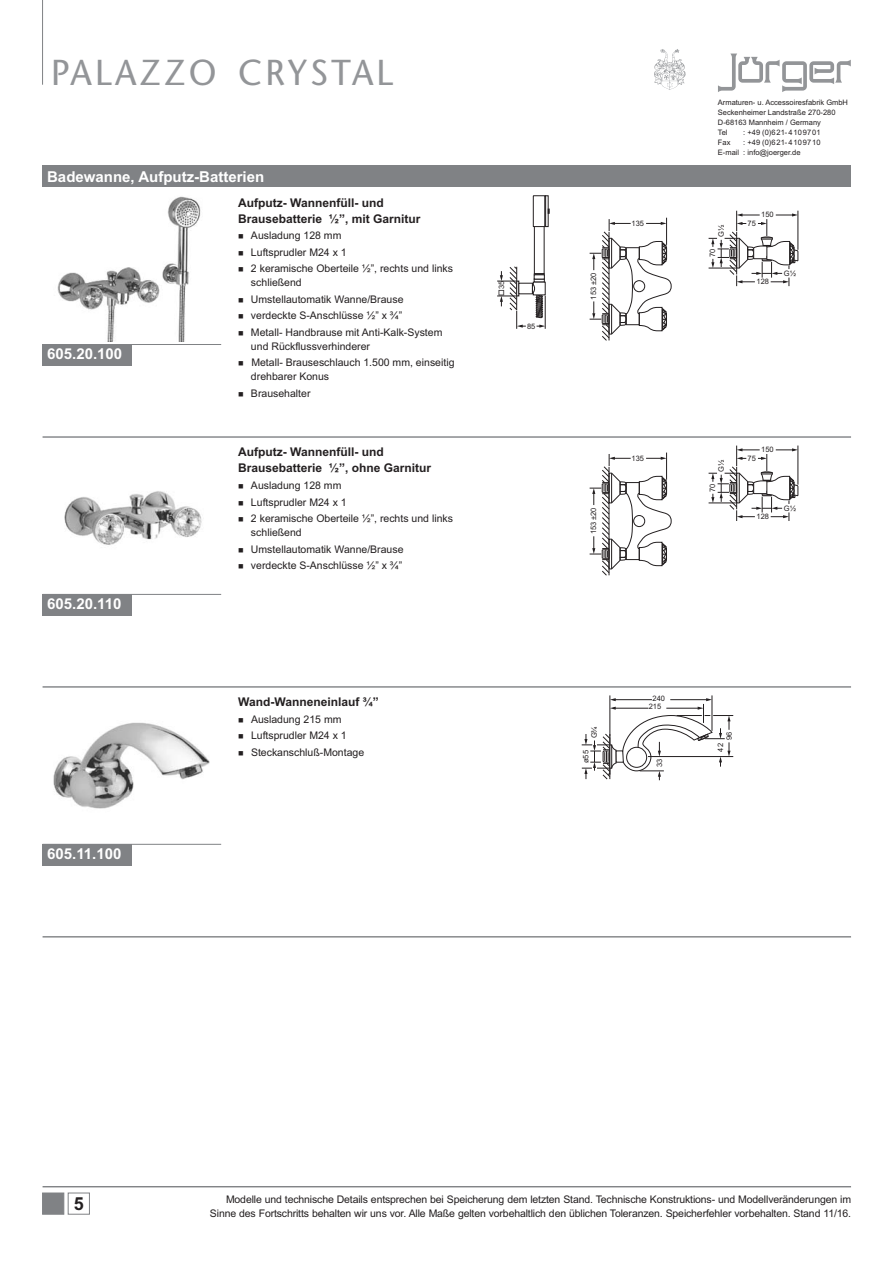
<style>
.page{position:relative;width:893px;height:1262px;background:#fff}
.page>*{position:absolute;margin:0;border:0;box-sizing:border-box;transform-origin:0 0}
.t1{font:36px "Stone Sans";letter-spacing:.07em;color:#939598}
.t2{font:700 18px "Arial";color:#231f20}
.t3{font:700 15px "Arial";color:#fff}
.t4{font:700 12px/16px "Arial";color:#231f20}
.t5{font:10.5px/16.4px "Arial";color:#231f20}
.t6{font:7.5px/10.1px "Arial";color:#231f20}
</style>
<div class="page">
<img style="left:57px;top:196px;width:144px;height:146px">
<img style="left:64px;top:491px;width:138px;height:54px">
<img style="left:53px;top:722px;width:157px;height:87px">
<div style="left:43px;top:344px;width:89px;height:22px;background:#808285"></div>
<div style="left:43px;top:594px;width:89px;height:21px;background:#808285"></div>
<div style="left:43px;top:844px;width:89px;height:21px;background:#808285"></div>
<hr style="left:43px;top:436px;width:808px;height:2px;background:#808285">
<hr style="left:43px;top:686px;width:808px;height:1px;background:#808285">
<hr style="left:43px;top:936px;width:808px;height:1px;background:#808285">
<hr style="left:42px;top:0;width:1px;height:85px;background:#808285">
<hr style="left:43px;top:344px;width:178px;height:1px;background:#808285">
<hr style="left:43px;top:594px;width:178px;height:1px;background:#808285">
<hr style="left:43px;top:844px;width:178px;height:1px;background:#808285">
<hr style="left:43px;top:1186px;width:808px;height:1px;background:#808285">
<div style="left:43px;top:166px;width:808px;height:21px;background:#808285"></div>
<svg style="left:532px;top:195px;width:17px;height:123px"></svg>
<svg style="left:589px;top:218px;width:82px;height:123px"></svg>
<svg style="left:589px;top:452px;width:82px;height:124px"></svg>
<hr style="left:545px;top:296px;width:1px;height:33px;background:#231f20">
<svg style="left:536px;top:324px;width:9px;height:4px"></svg>
<svg style="left:708px;top:211px;width:90px;height:75px"></svg>
<svg style="left:708px;top:445px;width:90px;height:76px"></svg>
<hr style="left:609px;top:695px;width:1px;height:41px;background:#231f20">
<hr style="left:711px;top:695px;width:1px;height:36px;background:#231f20">
<svg style="left:581px;top:698px;width:152px;height:82px"></svg>
<img style="left:654px;top:49px;width:32px;height:41px">
<svg style="left:718px;top:54px;width:132px;height:38px"></svg>
<div style="left:42px;top:1192px;width:22px;height:22px;background:#808285;border:1px solid #808285"></div>
<div style="left:68px;top:1192px;width:22px;height:22px;border:1px solid #808285"></div>
<svg style="left:497px;top:266px;width:29px;height:63px"></svg>
<h1 class="t1" style="left:51px;top:58px;width:344px">PALAZZO CRYSTAL</h1>
<h3 class="t3" style="left:47px;top:171px;width:218px">Badewanne, Aufputz-Batterien</h3>
<p class="t4" style="left:238px;top:195px;width:184px">Aufputz- Wannenfüll- und<br>Brausebatterie ½”, mit Garnitur</p>
<p class="t5" style="left:251px;top:229px;width:92px">Ausladung 128 mm</p>
<p class="t5" style="left:251px;top:261px;width:203px">2 keramische Oberteile ½”, rechts und links</p>
<p class="t5" style="left:251px;top:292px;width:193px">Umstellautomatik Wanne/Brause verdeckte S-Anschlüsse ½” x ¾”<br>Metall- Handbrause mit Anti-Kalk-System</p>
<p class="t5" style="left:251px;top:339px;width:205px">und Rückflussverhinderer<br>Metall- Brauseschlauch 1.500 mm, einseitig</p>
<p class="t5" style="left:251px;top:369px;width:80px">drehbarer Konus<br>Brausehalter</p>
<p class="t5" style="left:251px;top:245px;width:97px">Luftsprudler M24 x 1</p>
<p class="t5" style="left:251px;top:275px;width:52px">schließend</p>
<h3 class="t3" style="left:47px;top:349px;width:77px">605.20.100</h3>
<h3 class="t3" style="left:47px;top:598px;width:76px">605.20.110</h3>
<p class="t4" style="left:238px;top:445px;width:194px">Aufputz- Wannenfüll- und<br>Brausebatterie ½”, ohne Garnitur</p>
<p class="t5" style="left:251px;top:478px;width:92px">Ausladung 128 mm</p>
<p class="t5" style="left:251px;top:511px;width:203px">2 keramische Oberteile ½”, rechts und links</p>
<p class="t5" style="left:251px;top:542px;width:154px">Umstellautomatik Wanne/Brause verdeckte S-Anschlüsse ½” x ¾”</p>
<p class="t5" style="left:251px;top:495px;width:97px">Luftsprudler M24 x 1</p>
<p class="t5" style="left:251px;top:525px;width:52px">schließend</p>
<p class="t6" style="left:497px;top:289px;width:10px;rotate:-90deg">35</p>
<p class="t6" style="left:527px;top:322px;width:10px">85</p>
<p class="t6" style="left:589px;top:299px;width:29px;rotate:-90deg">153 ±20</p>
<p class="t6" style="left:631px;top:219px;width:14px">135</p>
<p class="t6" style="left:589px;top:534px;width:29px;rotate:-90deg">153 ±20</p>
<p class="t6" style="left:631px;top:454px;width:14px">135</p>
<h3 class="t3" style="left:47px;top:848px;width:76px">605.11.100</h3>
<p class="t4" style="left:238px;top:695px;width:142px">Wand-Wanneneinlauf ¾”</p>
<p class="t6" style="left:652px;top:694px;width:14px">240</p>
<p class="t5" style="left:251px;top:712px;width:115px">Ausladung 215 mm<br>Luftsprudler M24 x 1<br>Steckanschluß-Montage</p>
<p class="t6" style="left:648px;top:702px;width:14px">215</p>
<p class="t6" style="left:590px;top:738px;width:14px;rotate:-90deg">G¾</p>
<p class="t6" style="left:581px;top:763px;width:14px;rotate:-90deg">ø55</p>
<p class="t6" style="left:655px;top:767px;width:10px;rotate:-90deg">33</p>
<p class="t6" style="left:718px;top:98px;width:132px">Armaturen- u. Accessoiresfabrik GmbH<br>Seckenheimer Landstraße 270-280<br>D-68163 Mannheim / Germany<br>Tel</p>
<p class="t6" style="left:743px;top:128px;width:79px">: +49 (0)621-4109701</p>
<p class="t6" style="left:718px;top:138px;width:104px;text-indent:25px">: +49 (0)621-4109710<br>E-mail : info@joerger.de</p>
<p class="t6" style="left:718px;top:138px;width:14px">Fax</p>
<p class="t6" style="left:716px;top:237px;width:14px;rotate:-90deg">G½</p>
<p class="t6" style="left:708px;top:257px;width:10px;rotate:-90deg">70</p>
<p class="t6" style="left:761px;top:210px;width:14px">150</p>
<p class="t6" style="left:747px;top:219px;width:10px">75</p>
<p class="t6" style="left:756px;top:277px;width:14px">128</p>
<p class="t6" style="left:783px;top:269px;width:14px">G½</p>
<p class="t6" style="left:716px;top:472px;width:14px;rotate:-90deg">G½</p>
<p class="t6" style="left:708px;top:492px;width:10px;rotate:-90deg">70</p>
<p class="t6" style="left:761px;top:445px;width:14px">150</p>
<p class="t6" style="left:747px;top:454px;width:10px">75</p>
<p class="t6" style="left:756px;top:512px;width:14px">128</p>
<p class="t6" style="left:783px;top:504px;width:14px">G½</p>
<p class="t6" style="left:725px;top:740px;width:10px;rotate:-90deg">96</p>
<p class="t6" style="left:716px;top:751px;width:10px;rotate:-90deg">42</p>
<h2 class="t2" style="left:74px;top:1197px;width:12px">5</h2>
<p class="t5" style="left:210px;top:1192px;width:642px;line-height:14.1px;text-align:right">Modelle und technische Details entsprechen bei Speicherung dem letzten Stand. Technische Konstruktions- und Modellveränderungen im<br>Sinne des Fortschritts behalten wir uns vor. Alle Maße gelten vorbehaltlich den üblichen Toleranzen. Speicherfehler vorbehalten. Stand 11/16.</p>
</div>
